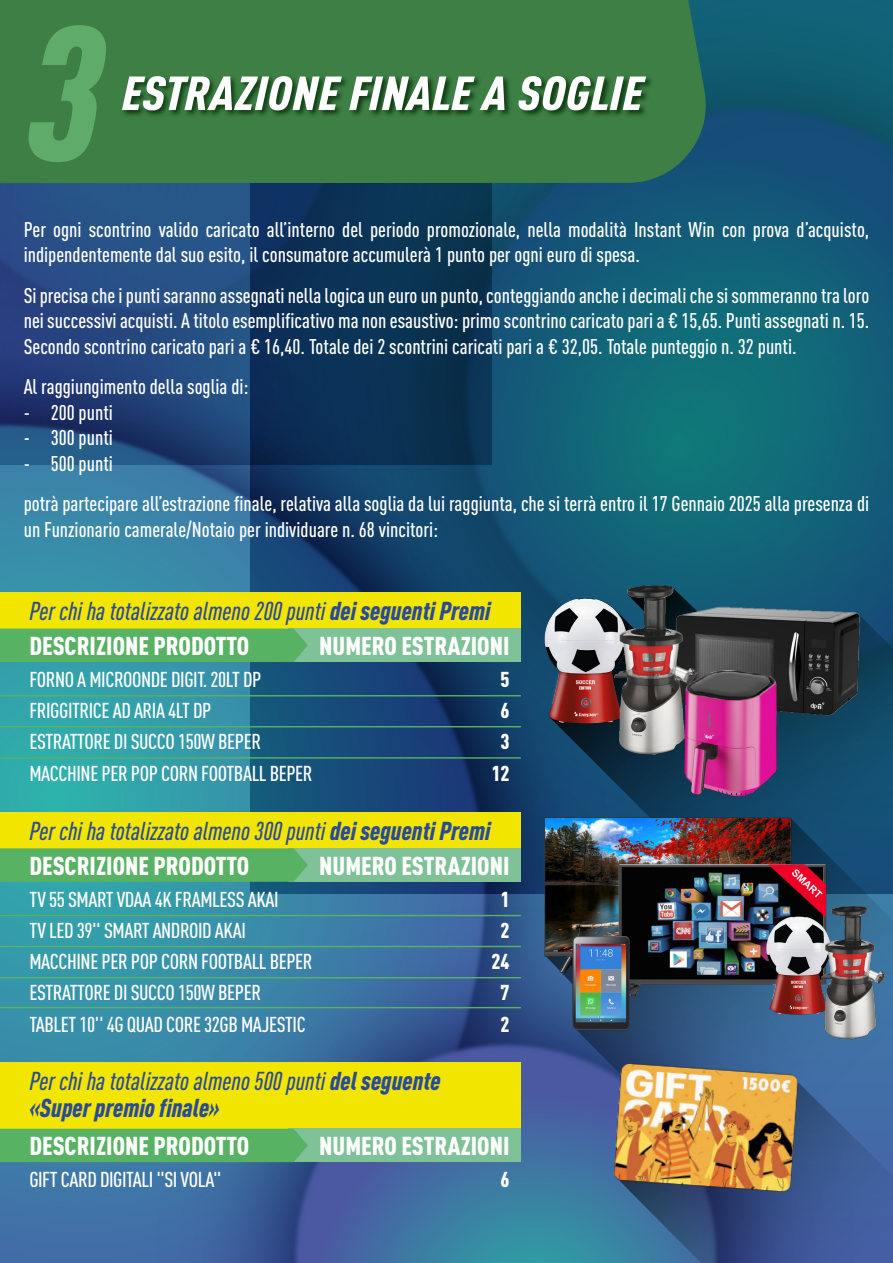
<style>
.page{position:relative;width:893px;height:1263px;background:#fff}
.page>*{position:absolute;margin:0;border:0;box-sizing:border-box;transform-origin:0 0}
.t1{font:italic 900 condensed 188.25px "DIN Pro";color:#58b263}
.t2{font:italic 900 condensed 47.1px "DIN Pro";color:#fff;scale:1.1 1}
.t3{font:italic 500 condensed 25.5px/34.8px "DIN Pro";color:#2a4b9a}
.t4{font:900 condensed 25.5px "DIN Pro";color:#fff}
.t5{font:500 condensed 21.3px/31.2px "DIN Pro";letter-spacing:-.02em;color:#fff}
.t6{font:900 condensed 21.3px/31.2px "DIN Pro";color:#fff;text-align:center}
.t7{font:500 condensed 21px/25.5px "DIN Pro";color:#fff}
.s1{font-weight:900}
.s2{font-weight:900;font-style:normal;color:#fff}
</style>
<div class="page">
<img style="left:0;top:464px;width:250px;height:799px">
<img style="left:136px;top:885px;width:365px;height:378px">
<img style="left:243px;top:992px;width:373px;height:271px">
<img style="left:250px;top:0;width:643px;height:893px">
<img style="left:413px;top:56px;width:480px;height:674px">
<img style="left:0;top:183px;width:492px;height:281px">
<img style="left:0;top:183px;width:391px;height:180px">
<div style="left:0;top:592px;width:521px;height:42px;background:#f2e500"></div>
<div style="left:288px;top:629px;width:233px;height:33px;background:#7fc298"></div>
<div style="left:0;top:629px;width:308px;height:33px;background:#58b263"></div>
<hr style="left:0;top:695px;width:521px;height:1px;background:#58b263">
<hr style="left:0;top:726px;width:521px;height:1px;background:#58b263">
<hr style="left:0;top:757px;width:521px;height:2px;background:#58b263">
<div style="left:0;top:812px;width:521px;height:41px;background:#f2e500"></div>
<div style="left:288px;top:848px;width:233px;height:34px;background:#7fc298"></div>
<svg style="left:0;top:848px;width:308px;height:34px;background:#5ab263"></svg>
<hr style="left:0;top:915px;width:521px;height:1px;background:#58b263">
<hr style="left:0;top:946px;width:521px;height:1px;background:#58b263">
<hr style="left:0;top:977px;width:521px;height:1px;background:#58b263">
<hr style="left:0;top:1007px;width:521px;height:1px;background:#58b263">
<div style="left:0;top:1062px;width:521px;height:67px;background:#f2e500"></div>
<div style="left:288px;top:1129px;width:233px;height:33px;background:#7fc298"></div>
<div style="left:0;top:1129px;width:308px;height:33px;background:#58b263"></div>
<img style="left:523px;top:556px;width:366px;height:196px">
<svg style="left:545px;top:1069px;width:71px;height:155px;background:#436ca2"></svg>
<img style="left:501px;top:752px;width:392px;height:317px">
<svg style="left:616px;top:1065px;width:277px;height:198px;background:#3a5b93"></svg>
<img style="left:613px;top:1062px;width:188px;height:133px">
<div style="left:0;top:0;width:713px;height:183px;background:#3e7f46"></div>
<img style="left:119px;top:66px;width:537px;height:65px">
<h1 class="t1" style="left:27px;top:-52px;width:78px">3</h1>
<h2 class="t2" style="left:122px;top:57px;width:475px">ESTRAZIONE FINALE A SOGLIE</h2>
<p class="t7" style="left:24px;top:215px;width:847px">Per ogni scontrino valido caricato all’interno del periodo promozionale, nella modalità Instant Win con prova d’acquisto, indipendentemente dal suo esito, il consumatore accumulerà 1 punto per ogni euro di spesa.</p>
<p class="t7" style="left:24px;top:281px;width:847px;text-align:justify">Si precisa che i punti saranno assegnati nella logica un euro un punto, conteggiando anche i decimali che si sommeranno tra loro nei successivi acquisti. A titolo esemplificativo ma non esaustivo: primo scontrino caricato pari a € 15,65. Punti assegnati n. 15.<br>Secondo scontrino caricato pari a € 16,40. Totale dei 2 scontrini caricati pari a € 32,05. Totale punteggio n. 32 punti.</p>
<p class="t7" style="left:24px;top:372px;width:226px">Al raggiungimento della soglia di:</p>
<p class="t7" style="left:24px;top:398px;width:91px">- 200 punti</p>
<p class="t7" style="left:24px;top:423px;width:91px">- 300 punti</p>
<p class="t7" style="left:24px;top:441px;width:847px;line-height:40.5px">- 500 punti<br>potrà partecipare all’estrazione finale, relativa alla soglia da lui raggiunta, che si terrà entro il 17 Gennaio 2025 alla presenza di</p>
<p class="t7" style="left:24px;top:515px;width:416px">un Funzionario camerale/Notaio per individuare n. 68 vincitori:</p>
<p class="t3" style="left:29px;top:591px;width:463px">Per chi ha totalizzato almeno 200 punti <span class="s1">dei seguenti Premi<br></span><span class="s2">DESCRIZIONE PRODOTTO</span></p>
<p class="t4" style="left:319px;top:626px;width:192px">NUMERO ESTRAZIONI</p>
<p class="t5" style="left:29px;top:662px;width:285px">FORNO A MICROONDE DIGIT. 20LT DP<br>FRIGGITRICE AD ARIA 4LT DP<br>ESTRATTORE DI SUCCO 150W BEPER<br>MACCHINE PER POP CORN FOOTBALL BEPER</p>
<p class="t6" style="left:491px;top:662px;width:20px">5<br>6<br>3<br>12</p>
<p class="t3" style="left:29px;top:811px;width:463px">Per chi ha totalizzato almeno 300 punti <span class="s1">dei seguenti Premi<br></span><span class="s2">DESCRIZIONE PRODOTTO</span></p>
<p class="t4" style="left:319px;top:846px;width:192px">NUMERO ESTRAZIONI</p>
<p class="t5" style="left:29px;top:882px;width:285px">TV 55 SMART VDAA 4K FRAMLESS AKAI<br>TV LED 39'' SMART ANDROID AKAI MACCHINE PER POP CORN FOOTBALL BEPER ESTRATTORE DI SUCCO 150W BEPER TABLET 10'' 4G QUAD CORE 32GB MAJESTIC</p>
<p class="t6" style="left:491px;top:882px;width:20px">1<br>2<br>24<br>7<br>2</p>
<p class="t3" style="left:29px;top:1065px;width:413px;line-height:27px">Per chi ha totalizzato almeno 500 punti <span class="s1">del seguente «Super premio finale»</span></p>
<p class="t4" style="left:29px;top:1126px;width:222px">DESCRIZIONE PRODOTTO</p>
<p class="t4" style="left:319px;top:1126px;width:192px">NUMERO ESTRAZIONI</p>
<p class="t5" style="left:29px;top:1162px;width:194px">GIFT CARD DIGITALI "SI VOLA"</p>
<p class="t6" style="left:500px;top:1162px;width:11px">6</p>
</div>
